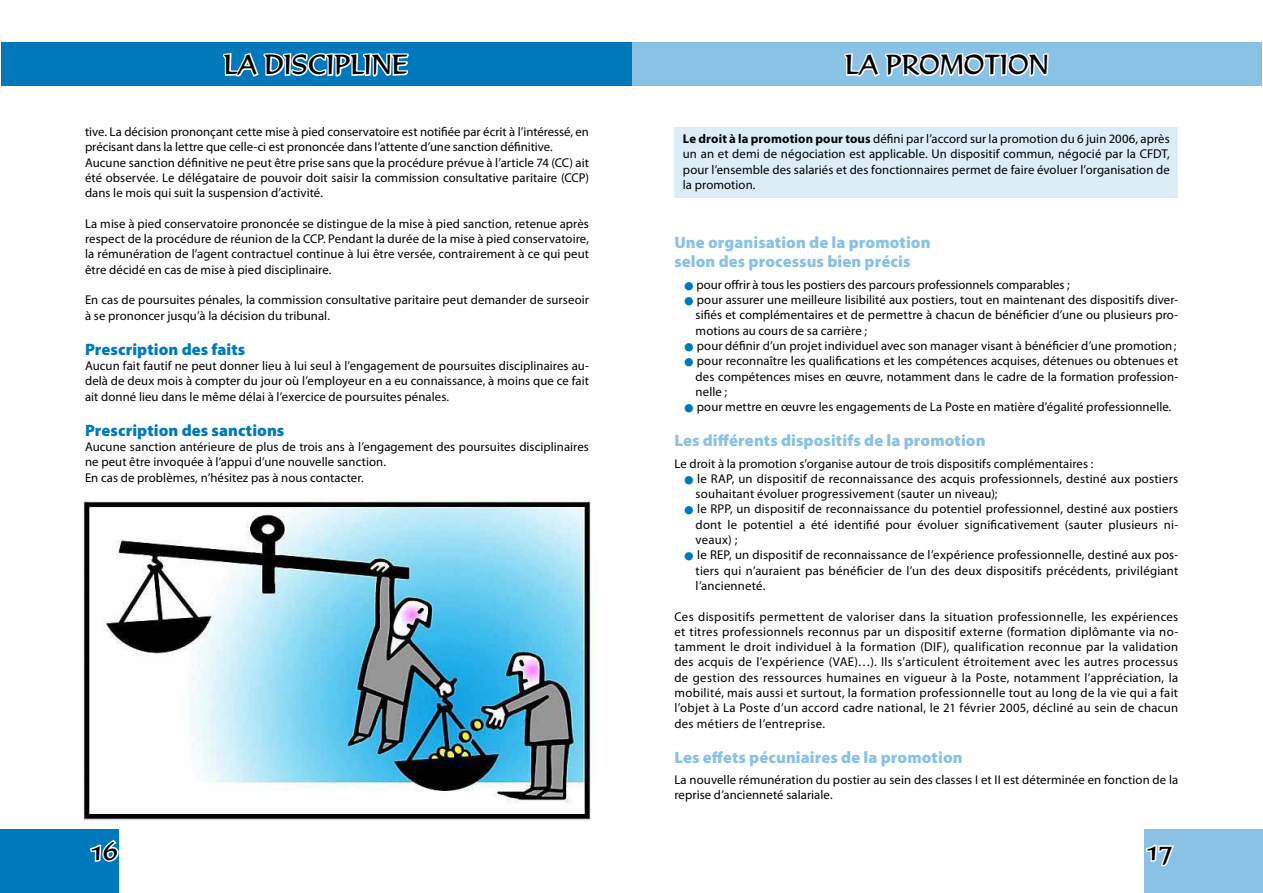
<style>
.page{position:relative;width:1263px;height:893px;background:#fff}
.page>*{position:absolute;margin:0;border:0;box-sizing:border-box;transform-origin:0 0}
.t1{font:27px "Formal 436 BT";color:#000}
.t2{font:900 16.5px/19.8px "Myriad Pro";letter-spacing:.005em;color:#8ac2e6}
.t3{font:900 16.5px "Myriad Pro";letter-spacing:.005em;color:#0079bc}
.t4{font:12.75px/15.3px "Myriad Pro";letter-spacing:.005em;color:#000;text-align:justify}
.s1{font-weight:700}
.s2{color:#0079bc}
</style>
<div class="page">
<div style="left:0;top:829px;width:118px;height:64px;background:#0079bc"></div>
<svg style="left:90px;top:838px;width:29px;height:26px"></svg>
<div style="left:1145px;top:829px;width:118px;height:64px;background:#8ac2e6"></div>
<svg style="left:1144px;top:843px;width:30px;height:25px"></svg>
<div style="left:631px;top:42px;width:631px;height:43px;background:#8ac2e6"></div>
<svg style="left:844px;top:52px;width:205px;height:25px"></svg>
<div style="left:674px;top:127px;width:504px;height:71px;background:#dcedf8"></div>
<div style="left:1px;top:42px;width:630px;height:43px;background:#0079bc"></div>
<svg style="left:221px;top:52px;width:189px;height:34px"></svg>
<img style="left:83px;top:500px;width:514px;height:321px">
<h1 class="t1" style="left:224px;top:48px;width:56px">LA DISCIP</h1>
<h1 class="t1" style="left:351px;top:48px;width:29px">LINE</h1>
<p class="t4" style="left:85px;top:124px;width:505px;text-align:left">tive. La décision prononçant cette mise à pied conservatoire est notifiée par écrit à l’intéressé, en précisant dans la lettre que celle-ci est prononcée dans l’attente d’une sanction définitive.<br>Aucune sanction définitive ne peut être prise sans que la procédure prévue à l’article 74 (CC) ait été observée. Le délégataire de pouvoir doit saisir la commission consultative paritaire (CCP) dans le mois qui suit la suspension d’activité.</p>
<p class="t4" style="left:85px;top:216px;width:505px">La mise à pied conservatoire prononcée se distingue de la mise à pied sanction, retenue après respect de la procédure de réunion de la CCP. Pendant la durée de la mise à pied conservatoire, la rémunération de l’agent contractuel continue à lui être versée, contrairement à ce qui peut être décidé en cas de mise à pied disciplinaire.</p>
<p class="t4" style="left:85px;top:292px;width:505px">En cas de poursuites pénales, la commission consultative paritaire peut demander de surseoir à se prononcer jusqu’à la décision du tribunal.</p>
<p class="t3" style="left:85px;top:338px;width:162px">Prescription des faits</p>
<p class="t4" style="left:85px;top:358px;width:505px">Aucun fait fautif ne peut donner lieu à lui seul à l’engagement de poursuites disciplinaires au&shy;delà de deux mois à compter du jour où l’employeur en a eu connaissance, à moins que ce fait ait donné lieu dans le même délai à l’exercice de poursuites pénales.</p>
<p class="t3" style="left:85px;top:419px;width:201px">Prescription des sanctions</p>
<p class="t4" style="left:85px;top:439px;width:505px;text-align:left">Aucune sanction antérieure de plus de trois ans à l’engagement des poursuites disciplinaires ne peut être invoquée à l’appui d’une nouvelle sanction.<br>En cas de problèmes, n’hésitez pas à nous contacter.</p>
<h1 class="t1" style="left:845px;top:48px;width:60px">LA PROMOTION</h1>
<p class="t4" style="left:683px;top:131px;width:488px"><span class="s1">Le droit à la promotion pour tous</span> défini par l’accord sur la promotion du 6 juin 2006, après un an et demi de négociation est applicable. Un dispositif commun, négocié par la CFDT, pour l’ensemble des salariés et des fonctionnaires permet de faire évoluer l’organisation de la promotion.</p>
<p class="t2" style="left:674px;top:232px;width:258px">Une organisation de la promotion selon des processus bien précis</p>
<p class="t4" style="left:684px;top:277px;width:387px"><span class="s2">●</span> pour offrir à tous les postiers des parcours professionnels comparables ;</p>
<p class="t4" style="left:696px;top:292px;width:484px;text-indent:-11px"><span class="s2">●</span> pour assurer une meilleure lisibilité aux postiers, tout en maintenant des dispositifs diver&shy;sifiés et complémentaires et de permettre à chacun de bénéficier d’une ou plusieurs pro&shy;motions au cours de sa carrière ;</p>
<p class="t4" style="left:684px;top:338px;width:493px"><span class="s2">●</span> pour définir d’un projet individuel avec son manager visant à bénéficier d’une promotion;</p>
<p class="t4" style="left:696px;top:353px;width:484px;text-indent:-11px"><span class="s2">●</span> pour reconnaître les qualifications et les compétences acquises, détenues ou obtenues et des compétences mises en œuvre, notamment dans le cadre de la formation profession&shy;nelle ;</p>
<p class="t4" style="left:684px;top:399px;width:488px"><span class="s2">●</span> pour mettre en œuvre les engagements de La Poste en matière d’égalité professionnelle.</p>
<p class="t2" style="left:674px;top:430px;width:313px">Les différents dispositifs de la promotion</p>
<p class="t4" style="left:674px;top:455px;width:421px">Le droit à la promotion s’organise autour de trois dispositifs complémentaires :</p>
<p class="t4" style="left:696px;top:471px;width:484px;text-indent:-11px"><span class="s2">●</span> le RAP, un dispositif de reconnaissance des acquis professionnels, destiné aux postiers souhaitant évoluer progressivement (sauter un niveau);</p>
<p class="t4" style="left:696px;top:501px;width:484px;text-indent:-11px"><span class="s2">●</span> le RPP, un dispositif de reconnaissance du potentiel professionnel, destiné aux postiers dont le potentiel a été identifié pour évoluer significativement (sauter plusieurs ni&shy;veaux) ;</p>
<p class="t4" style="left:696px;top:547px;width:484px;text-indent:-11px"><span class="s2">●</span> le REP, un dispositif de reconnaissance de l’expérience professionnelle, destiné aux pos&shy;tiers qui n’auraient pas bénéficier de l’un des deux dispositifs précédents, privilégiant l’ancienneté.</p>
<p class="t4" style="left:674px;top:608px;width:505px">Ces dispositifs permettent de valoriser dans la situation professionnelle, les expériences et titres professionnels reconnus par un dispositif externe (formation diplômante via no&shy;tamment le droit individuel à la formation (DIF), qualification reconnue par la validation des acquis de l’expérience (VAE)…). Ils s’articulent étroitement avec les autres processus de gestion des ressources humaines en vigueur à la Poste, notamment l’appréciation, la mobilité, mais aussi et surtout, la formation professionnelle tout au long de la vie qui a fait l’objet à La Poste d’un accord cadre national, le 21 février 2005, décliné au sein de chacun des métiers de l’entreprise.</p>
<p class="t2" style="left:674px;top:747px;width:290px">Les effets pécuniaires de la promotion</p>
<p class="t4" style="left:674px;top:772px;width:505px">La nouvelle rémunération du postier au sein des classes I et II est déterminée en fonction de la reprise d’ancienneté salariale.</p>
<h1 class="t1" style="left:89px;top:834px;width:31px">16</h1>
<h1 class="t1" style="left:1145px;top:834px;width:30px">17</h1>
</div>
